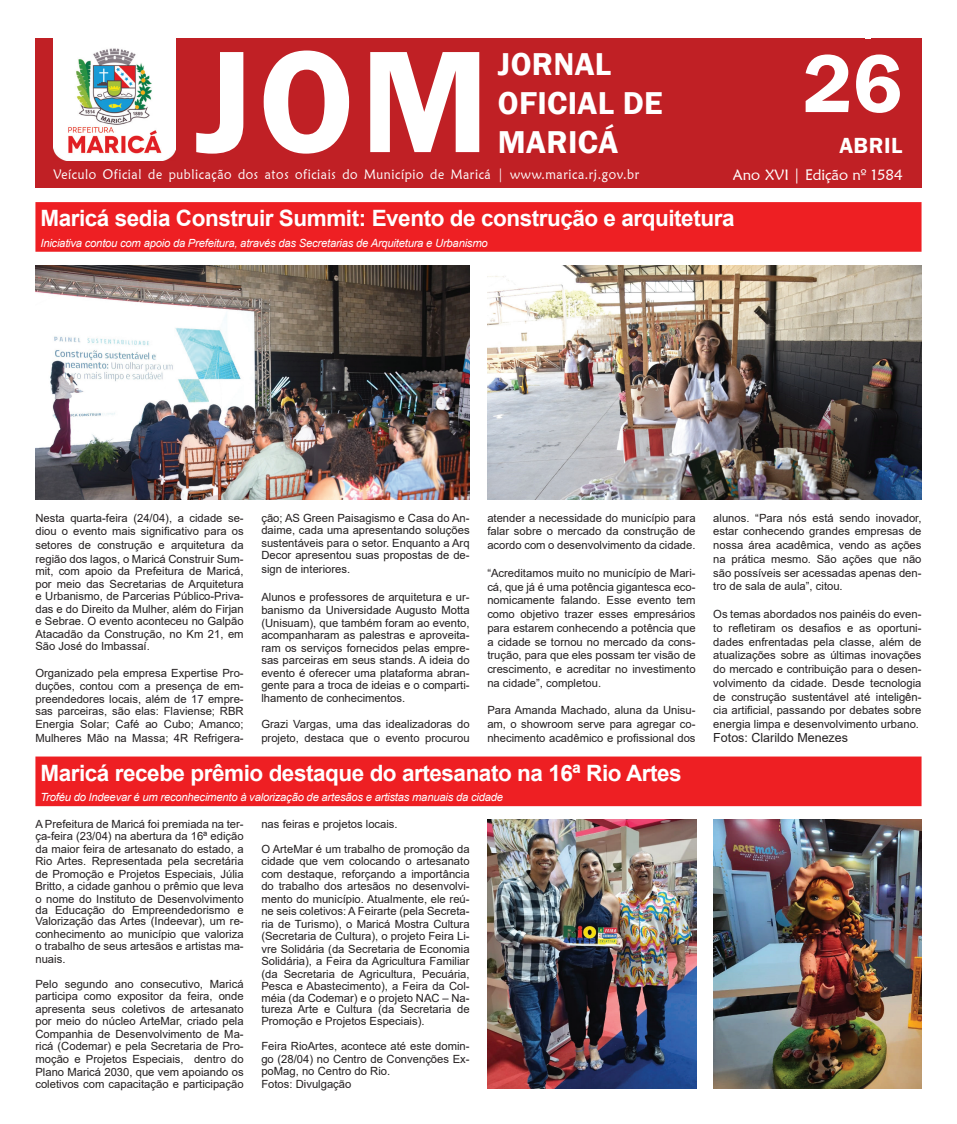
<style>
.page{position:relative;width:957px;height:1124px;background:#fff}
.page>*{position:absolute;margin:0;border:0;box-sizing:border-box;transform-origin:0 0}
.t1{font:600 150px "Franklin Gothic";color:#fff}
.t2{font:600 85px "Franklin Gothic";color:#fff}
.t3{font:600 32.5px/38.8px "Franklin Gothic";letter-spacing:.01em;color:#fff}
.t4{font:700 22.5px "Arial";letter-spacing:-.02em;color:#fff}
.t5{font:600 22.5px "Franklin Gothic";letter-spacing:.025em;color:#fff}
.t6{font:15px "Maiandra GD";color:#fff}
.t7{font:13.75px "Maiandra GD";letter-spacing:.05em;color:#fff;scale:.9 1}
.t8{font:12.5px "Arial";color:#231f20}
.t9{font:11.25px/12.5px "Arial";color:#231f20;text-align:justify}
.t10{font:italic 11.25px "Arial";letter-spacing:-.02em;color:#fff}
</style>
<div class="page">
<div style="left:870px;top:38px;width:51px;height:21px;background:#c02025"></div>
<div style="left:35px;top:38px;width:830px;height:21px;background:#c02025"></div>
<div style="left:35px;top:202px;width:886px;height:50px;background:#ee1f23"></div>
<div style="left:35px;top:756px;width:886px;height:50px;background:#ee1f23"></div>
<img style="left:35px;top:265px;width:435px;height:235px">
<img style="left:487px;top:265px;width:434px;height:235px">
<img style="left:487px;top:819px;width:209px;height:269px">
<img style="left:713px;top:819px;width:208px;height:269px">
<div style="left:35px;top:39px;width:886px;height:149px;background:#c02025"></div>
<img style="left:54px;top:38px;width:121px;height:123px">
<h1 class="t1" style="left:195px;top:9px;width:295px">JOM</h1>
<h3 class="t3" style="left:498px;top:45px;width:166px">JORNAL<br>OFICIAL DE<br>MARICÁ</h3>
<h2 class="t2" style="left:803px;top:31px;width:101px">26</h2>
<h3 class="t5" style="left:839px;top:131px;width:65px">ABRIL</h3>
<p class="t7" style="left:54px;top:166px;width:652px">Veículo Oficial de publicação dos atos oficiais do Município de Maricá | www.marica.rj.gov.br</p>
<h3 class="t6" style="left:733px;top:166px;width:171px">Ano XVI | Edição nº 1584</h3>
<h3 class="t4" style="left:40px;top:202px;width:695px">Maricá sedia Construir Summit: Evento de construção e arquitetura</h3>
<p class="t10" style="left:40px;top:236px;width:449px">Iniciativa contou com apoio da Prefeitura, através das Secretarias de Arquitetura e Urbanismo</p>
<p class="t9" style="left:35px;top:510px;width:210px;line-height:13.8px">Nesta quarta-feira (24/04), a cidade se&shy;diou o evento mais significativo para os setores de construção e arquitetura da região dos lagos, o Maricá Construir Sum-</p>
<p class="t9" style="left:35px;top:565px;width:210px">mit, com apoio da Prefeitura de Maricá, por meio das Secretarias de Arquitetura e Urbanismo, de Parcerias Público-Priva&shy;das e do Direito da Mulher, além do Firjan e Sebrae. O evento aconteceu no Galpão Atacadão da Construção, no Km 21, em São José do Imbassaí.</p>
<p class="t9" style="left:35px;top:665px;width:210px;line-height:13.8px">Organizado pela empresa Expertise Pro&shy;duções, contou com a presença de em-</p>
<p class="t9" style="left:35px;top:692px;width:210px">preendedores locais, além de 17 empre&shy;sas parceiras, são elas: Flaviense; RBR Energia Solar; Café ao Cubo; Amanco;</p>
<p class="t9" style="left:35px;top:731px;width:210px">Mulheres Mão na Massa; 4R Refrigera-</p>
<p class="t9" style="left:261px;top:511px;width:210px">ção; AS Green Paisagismo e Casa do An&shy;daime, cada uma apresentando soluções sustentáveis para o setor. Enquanto a Arq Decor apresentou suas propostas de de-</p>
<p class="t9" style="left:261px;top:562px;width:90px">sign de interiores.</p>
<p class="t9" style="left:261px;top:589px;width:210px;line-height:13.8px">Alunos e professores de arquitetura e ur&shy;banismo da Universidade Augusto Motta</p>
<p class="t9" style="left:261px;top:616px;width:210px">(Unisuam), que também foram ao evento, acompanharam as palestras e aproveita&shy;ram os serviços fornecidos pelas empre&shy;sas parceiras em seus stands. A ideia do evento é oferecer uma plataforma abran&shy;gente para a troca de ideias e o comparti&shy;lhamento de conhecimentos.</p>
<p class="t9" style="left:261px;top:717px;width:210px;line-height:13.8px">Grazi Vargas, uma das idealizadoras do projeto, destaca que o evento procurou</p>
<p class="t9" style="left:487px;top:510px;width:210px;line-height:13.8px">atender a necessidade do município para falar sobre o mercado da construção de acordo com o desenvolvimento da cidade.</p>
<p class="t9" style="left:487px;top:565px;width:210px;line-height:13.8px">“Acreditamos muito no município de Mari&shy;cá, que já é uma potência gigantesca eco&shy;nomicamente falando. Esse evento tem como objetivo trazer esses empresários para estarem conhecendo a potência que a cidade se tornou no mercado da cons&shy;trução, para que eles possam ter visão de crescimento, e acreditar no investimento na cidade”, completou.</p>
<p class="t9" style="left:487px;top:703px;width:210px;line-height:13.8px">Para Amanda Machado, aluna da Unisu&shy;am, o showroom serve para agregar co&shy;nhecimento acadêmico e profissional dos</p>
<h3 class="t4" style="left:40px;top:756px;width:643px">Maricá recebe prêmio destaque do artesanato na 16ª Rio Artes</h3>
<p class="t10" style="left:40px;top:790px;width:464px">Troféu do Indeevar é um reconhecimento à valorização de artesãos e artistas manuais da cidade</p>
<p class="t9" style="left:35px;top:817px;width:210px">A Prefeitura de Maricá foi premiada na ter&shy;ça-feira (23/04) na abertura da 16ª edição da maior feira de artesanato do estado, a Rio Artes. Representada pela secretária de Promoção e Projetos Especiais, Júlia Britto, a cidade ganhou o prêmio que leva o nome do Instituto de Desenvolvimento</p>
<p class="t9" style="left:35px;top:904px;width:210px;line-height:11.2px">da Educação do Empreendedorismo e<br>Valorização das Artes (Indeevar), um re-</p>
<p class="t9" style="left:35px;top:927px;width:210px">conhecimento ao município que valoriza o trabalho de seus artesãos e artistas ma&shy;nuais.</p>
<p class="t9" style="left:35px;top:977px;width:210px">Pelo segundo ano consecutivo, Maricá participa como expositor da feira, onde apresenta seus coletivos de artesanato por meio do núcleo ArteMar, criado pela Companhia de Desenvolvimento de Ma&shy;ricá (Codemar) e pela Secretaria de Pro&shy;moção e Projetos Especiais, dentro do Plano Maricá 2030, que vem apoiando os coletivos com capacitação e participação</p>
<p class="t9" style="left:261px;top:817px;width:138px">nas feiras e projetos locais.</p>
<p class="t9" style="left:261px;top:842px;width:210px">O ArteMar é um trabalho de promoção da cidade que vem colocando o artesanato com destaque, reforçando a importância do trabalho dos artesãos no desenvolvi&shy;mento do município. Atualmente, ele reú&shy;ne seis coletivos: A Feirarte (pela Secreta&shy;ria de Turismo), o Maricá Mostra Cultura (Secretaria de Cultura), o projeto Feira Li&shy;vre Solidária (da Secretaria de Economia Solidária), a Feira da Agricultura Familiar (da Secretaria de Agricultura, Pecuária, Pesca e Abastecimento), a Feira da Col-</p>
<p class="t9" style="left:261px;top:991px;width:210px;line-height:11.2px">méia (da Codemar) e o projeto NAC – Na&shy;tureza Arte e Cultura (da Secretaria de</p>
<p class="t9" style="left:261px;top:1014px;width:165px">Promoção e Projetos Especiais).</p>
<p class="t9" style="left:261px;top:1039px;width:210px;text-align:left">Feira RioArtes, acontece até este domin&shy;go (28/04) no Centro de Convenções Ex&shy;poMag, no Centro do Rio.<br>Fotos: Divulgação</p>
<p class="t9" style="left:713px;top:510px;width:210px;line-height:13.8px">alunos. “Para nós está sendo inovador, estar conhecendo grandes empresas de nossa área acadêmica, vendo as ações na prática mesmo. São ações que não são possíveis ser acessadas apenas den&shy;tro de sala de aula”, citou.</p>
<p class="t9" style="left:713px;top:607px;width:210px;line-height:13.8px">Os temas abordados nos painéis do even&shy;to refletiram os desafios e as oportuni&shy;dades enfrentadas pela classe, além de atualizações sobre as últimas inovações do mercado e contribuição para o desen&shy;volvimento da cidade. Desde tecnologia de construção sustentável até inteligên&shy;cia artificial, passando por debates sobre energia limpa e desenvolvimento urbano.</p>
<p class="t8" style="left:713px;top:728px;width:136px">Fotos: Clarildo Menezes</p>
</div>
